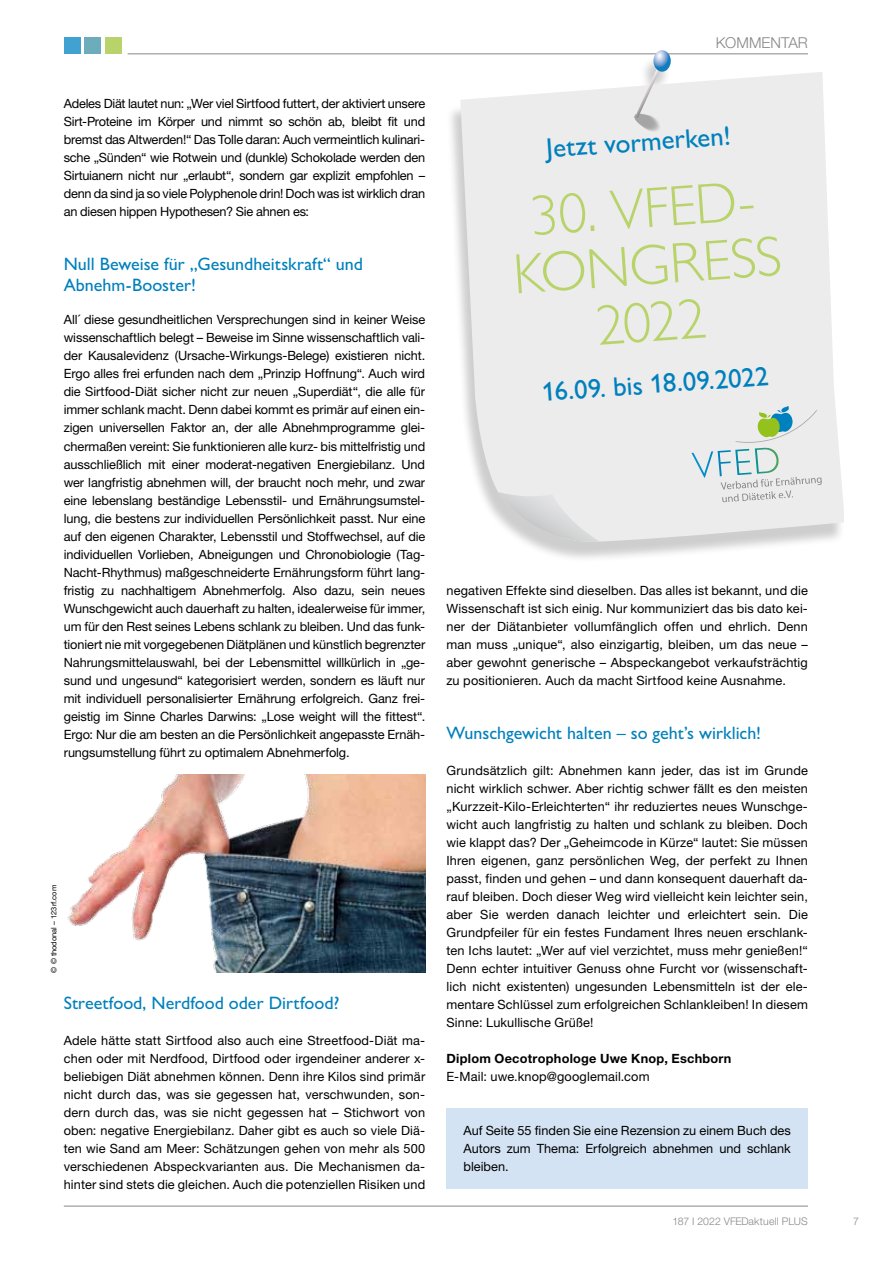
<style>
.page{position:relative;width:893px;height:1263px;background:#fff}
.page>*{position:absolute;margin:0;border:0;box-sizing:border-box;transform-origin:0 0}
.t1{font:300 57px "Gill Sans MT Std";color:#b9d36b}
.t2{font:500 27px "Gill Sans MT Std";color:#0080bc}
.t3{font:500 18px/21px "Gill Sans MT Std";color:#0080bc}
.t4{font:300 15px "Helvetica Neue LT Std";letter-spacing:.005em;color:#878786}
.t5{font:12.75px/18px "Helvetica Neue LT Std";letter-spacing:.005em;color:#000;text-align:justify}
.t6{font:700 12.75px "Helvetica Neue LT Std";letter-spacing:.02em;color:#000}
.t7{font:300 10.5px "Helvetica Neue LT Std";letter-spacing:.005em;color:#878786}
.t8{font:7.5px "Helvetica Neue LT Std";color:#000}
</style>
<div class="page">
<hr style="left:128px;top:54px;width:680px;height:1px;background:#878786">
<div style="left:64px;top:37px;width:17px;height:17px;background:#41a1d1"></div>
<div style="left:84px;top:37px;width:17px;height:17px;background:#6cacbb"></div>
<div style="left:105px;top:37px;width:17px;height:17px;background:#b9d36b"></div>
<hr style="left:64px;top:1206px;width:744px;height:1px;background:#878786">
<div style="left:445px;top:56px;width:400px;height:507px;background:#000;opacity:.2"></div>
<svg style="left:460px;top:72px;width:384px;height:470px;background:#ececed"></svg>
<svg style="left:498px;top:492px;width:102px;height:50px;background:#dededf"></svg>
<svg style="left:634px;top:50px;width:37px;height:83px"></svg>
<svg style="left:691px;top:406px;width:131px;height:96px;background:#d8e1df"></svg>
<div style="left:446px;top:1108px;width:362px;height:80px;background:#d4e3f3"></div>
<img style="left:67px;top:774px;width:358px;height:198px">
<p class="t5" style="left:64px;top:95px;width:363px">Adeles Diät lautet nun: „Wer viel Sirtfood futtert, der aktiviert unsere Sirt-Proteine im Körper und nimmt so schön ab, bleibt fit und bremst das Altwerden!“ Das Tolle daran: Auch vermeintlich kulinari&shy;sche „Sünden“ wie Rotwein und (dunkle) Schokolade werden den Sirtuianern nicht nur „erlaubt“, sondern gar explizit empfohlen – denn da sind ja so viele Polyphenole drin! Doch was ist wirklich dran an diesen hippen Hypothesen? Sie ahnen es:</p>
<h3 class="t3" style="left:64px;top:254px;width:301px">Null Beweise für „Gesundheitskraft“ und<br>Abnehm-Booster!</h3>
<p class="t5" style="left:64px;top:311px;width:363px">All´ diese gesundheitlichen Versprechungen sind in keiner Weise wissenschaftlich belegt – Beweise im Sinne wissenschaftlich vali&shy;der Kausalevidenz (Ursache-Wirkungs-Belege) existieren nicht.<br>Ergo alles frei erfunden nach dem „Prinzip Hoffnung“. Auch wird die Sirtfood-Diät sicher nicht zur neuen „Superdiät“, die alle für immer schlank macht. Denn dabei kommt es primär auf einen ein&shy;zigen universellen Faktor an, der alle Abnehmprogramme glei&shy;chermaßen vereint: Sie funktionieren alle kurz- bis mittelfristig und ausschließlich mit einer moderat-negativen Energiebilanz. Und wer langfristig abnehmen will, der braucht noch mehr, und zwar eine lebenslang beständige Lebensstil- und Ernährungsumstel&shy;lung, die bestens zur individuellen Persönlichkeit passt. Nur eine auf den eigenen Charakter, Lebensstil und Stoffwechsel, auf die individuellen Vorlieben, Abneigungen und Chronobiologie (Tag-Nacht-Rhythmus) maßgeschneiderte Ernährungsform führt lang&shy;fristig zu nachhaltigem Abnehmerfolg. Also dazu, sein neues Wunschgewicht auch dauerhaft zu halten, idealerweise für immer, um für den Rest seines Lebens schlank zu bleiben. Und das funk&shy;tioniert nie mit vorgegebenen Diätplänen und künstlich begrenzter Nahrungsmittelauswahl, bei der Lebensmittel willkürlich in „ge&shy;sund und ungesund“ kategorisiert werden, sondern es läuft nur mit individuell personalisierter Ernährung erfolgreich. Ganz frei&shy;geistig im Sinne Charles Darwins: „Lose weight will the fittest“.<br>Ergo: Nur die am besten an die Persönlichkeit angepasste Ernäh&shy;rungsumstellung führt zu optimalem Abnehmerfolg.</p>
<p class="t8" style="left:49px;top:972px;width:89px;rotate:-90deg">© © thodonal – 123rf.com</p>
<h3 class="t3" style="left:64px;top:992px;width:277px">Streetfood, Nerdfood oder Dirtfood?</h3>
<p class="t5" style="left:64px;top:1031px;width:363px">Adele hätte statt Sirtfood also auch eine Streetfood-Diät ma&shy;chen oder mit Nerdfood, Dirtfood oder irgendeiner anderer x&shy;beliebigen Diät abnehmen können. Denn ihre Kilos sind primär nicht durch das, was sie gegessen hat, verschwunden, son&shy;dern durch das, was sie nicht gegessen hat – Stichwort von oben: negative Energiebilanz. Daher gibt es auch so viele Diä&shy;ten wie Sand am Meer: Schätzungen gehen von mehr als 500 verschiedenen Abspeckvarianten aus. Die Mechanismen da&shy;hinter sind stets die gleichen. Auch die potenziellen Risiken und</p>
<p class="t4" style="left:716px;top:33px;width:94px">KOMMENTAR</p>
<h2 class="t2" style="left:545px;top:132px;width:186px;rotate:-4deg">Jetzt vormerken!</h2>
<h1 class="t1" style="left:529px;top:182px;width:237px;rotate:-4deg">30. VFED-</h1>
<h1 class="t1" style="left:511px;top:240px;width:219px;rotate:-4deg">Kon gress</h1>
<h1 class="t1" style="left:594px;top:292px;width:112px;rotate:-4deg">2022</h1>
<h2 class="t2" style="left:541px;top:376px;width:229px;rotate:-4deg">16.09. bis 18.09.2022</h2>
<p class="t5" style="left:446px;top:581px;width:363px">negativen Effekte sind dieselben. Das alles ist bekannt, und die Wissenschaft ist sich einig. Nur kommuniziert das bis dato kei&shy;ner der Diätanbieter vollumfänglich offen und ehrlich. Denn man muss „unique“, also einzigartig, bleiben, um das neue – aber gewohnt generische – Abspeckangebot verkaufsträchtig zu positionieren. Auch da macht Sirtfood keine Ausnahme.</p>
<h3 class="t3" style="left:446px;top:722px;width:316px">Wunschgewicht halten – so geht’s wirklich!</h3>
<p class="t5" style="left:446px;top:761px;width:363px">Grundsätzlich gilt: Abnehmen kann jeder, das ist im Grunde nicht wirklich schwer. Aber richtig schwer fällt es den meisten „Kurzzeit-Kilo-Erleichterten“ ihr reduziertes neues Wunschge&shy;wicht auch langfristig zu halten und schlank zu bleiben. Doch wie klappt das? Der „Geheimcode in Kürze“ lautet: Sie müssen Ihren eigenen, ganz persönlichen Weg, der perfekt zu Ihnen passt, finden und gehen – und dann konsequent dauerhaft da&shy;rauf bleiben. Doch dieser Weg wird vielleicht kein leichter sein, aber Sie werden danach leichter und erleichtert sein. Die Grundpfeiler für ein festes Fundament Ihres neuen erschlank&shy;ten Ichs lautet: „Wer auf viel verzichtet, muss mehr genießen!“ Denn echter intuitiver Genuss ohne Furcht vor (wissenschaft&shy;lich nicht existenten) ungesunden Lebensmitteln ist der ele&shy;mentare Schlüssel zum erfolgreichen Schlankleiben! In diesem Sinne: Lukullische Grüße!</p>
<p class="t6" style="left:446px;top:1050px;width:286px">Diplom Oecotrophologe Uwe Knop, Eschborn</p>
<p class="t5" style="left:446px;top:1067px;width:205px">E-Mail: uwe.knop@googlemail.com</p>
<p class="t5" style="left:463px;top:1121px;width:329px">Auf Seite 55 finden Sie eine Rezension zu einem Buch des Autors zum Thema: Erfolgreich abnehmen und schlank bleiben.</p>
<p class="t7" style="left:672px;top:1214px;width:137px">187 I 2022 VFEDAKTUELL PLUS</p>
<p class="t7" style="left:853px;top:1214px;width:7px">7</p>
</div>
